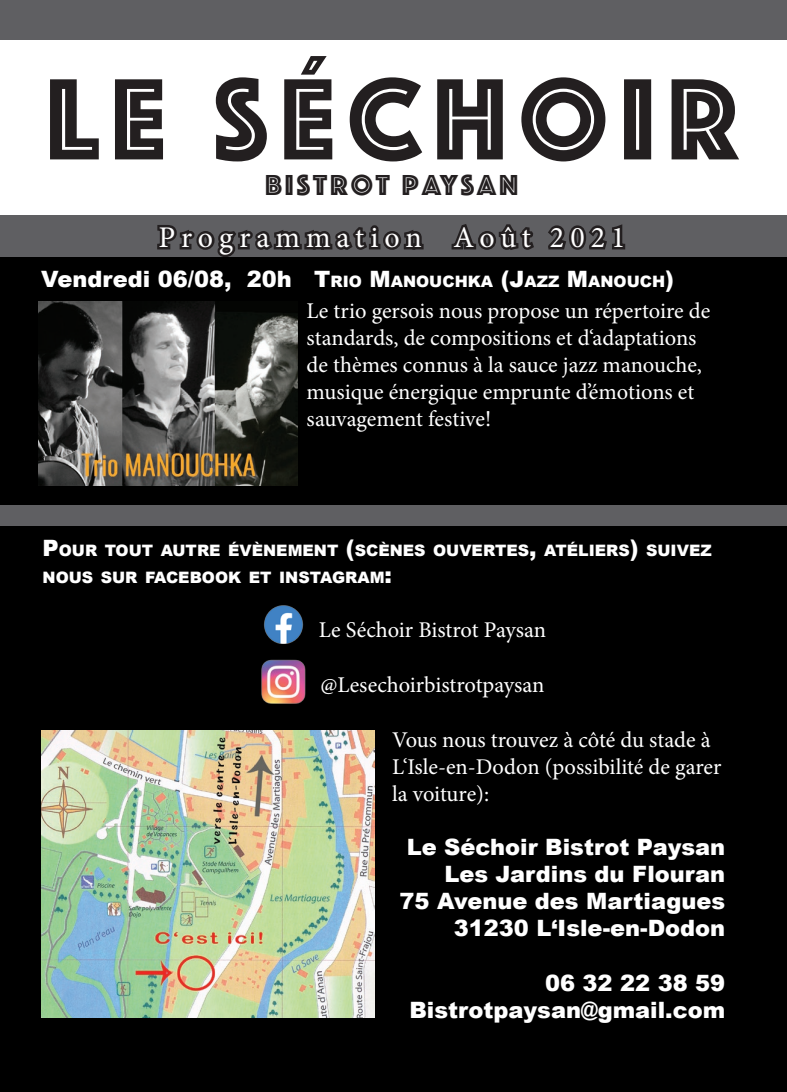
<style>
.page{position:relative;width:787px;height:1092px;background:#fff}
.page>*{position:absolute;margin:0;border:0;box-sizing:border-box;transform-origin:0 0}
.t1{font:120px "Phosphate Inline";letter-spacing:.1em;color:#231f20}
.t2{font:30px "Minion Pro";letter-spacing:.2em;color:#fff}
.t3{font:30px "Phosphate Inline";letter-spacing:.1em;color:#231f20}
.t4{font:22.5px/27px "Minion Pro";letter-spacing:-.005em;color:#fff}
.t5{font:900 22.5px/27px "Arial";color:#fff;text-align:right}
.t6{font:900 15.75px/27px "Arial";color:#fff}
.s1{font-size:22.5px}
</style>
<div class="page">
<div style="left:0;top:0;width:787px;height:1081px;background:#5f5f62"></div>
<div style="left:0;top:41px;width:787px;height:22px;background:#fff"></div>
<div style="left:0;top:257px;width:787px;height:247px;background:#000"></div>
<svg style="left:157px;top:225px;width:267px;height:32px"></svg>
<svg style="left:449px;top:214px;width:178px;height:36px"></svg>
<img style="left:39px;top:301px;width:259px;height:184px">
<div style="left:0;top:526px;width:787px;height:565px;background:#000"></div>
<img style="left:264px;top:605px;width:40px;height:39px">
<img style="left:261px;top:659px;width:45px;height:44px">
<img style="left:41px;top:730px;width:333px;height:287px">
<div style="left:0;top:60px;width:787px;height:154px;background:#fff"></div>
<h1 class="t1" style="left:46px;top:34px;width:693px">LE SÉCHOIR</h1>
<h2 class="t3" style="left:265px;top:164px;width:254px">BISTROT PAYSAN</h2>
<h2 class="t2" style="left:158px;top:217px;width:468px">Programmation Août 2021</h2>
<p class="t6" style="left:41px;top:267px;width:634px"><span class="s1">Vendredi 06/08, 20h</span> <span class="s1">T</span>RIO <span class="s1">M</span>ANOUCHKA <span class="s1">(J</span>AZZ <span class="s1">M</span>ANOUCH<span class="s1">)</span></p>
<p class="t4" style="left:306px;top:297px;width:405px">Le trio gersois nous propose un répertoire de standards, de compositions et d‘adaptations de thèmes connus à la sauce jazz manouche, musique énergique emprunte d’émotions et sauvagement festive!</p>
<p class="t6" style="left:43px;top:536px;width:670px"><span class="s1">P</span>OUR TOUT AUTRE ÉVÈNEMENT <span class="s1">(</span>SCÈNES OUVERTES<span class="s1">,</span> ATÉLIERS<span class="s1">)</span> SUIVEZ<br>NOUS SUR FACEBOOK ET INSTAGRAM<span class="s1">:</span></p>
<p class="t4" style="left:319px;top:617px;width:229px">Le Séchoir Bistrot Paysan</p>
<p class="t4" style="left:320px;top:671px;width:226px">@Lesechoirbistrotpaysan</p>
<p class="t4" style="left:392px;top:726px;width:331px">Vous nous trouvez à côté du stade à<br>L‘Isle-en-Dodon (possibilité de garer la voiture):</p>
<p class="t5" style="left:399px;top:833px;width:327px">Le Séchoir Bistrot Paysan<br>Les Jardins du Flouran<br>75 Avenue des Martiagues<br>31230 L‘Isle-en-Dodon</p>
<p class="t5" style="left:409px;top:968px;width:317px">06 32 22 38 59<br>Bistrotpaysan@gmail.com</p>
</div>
